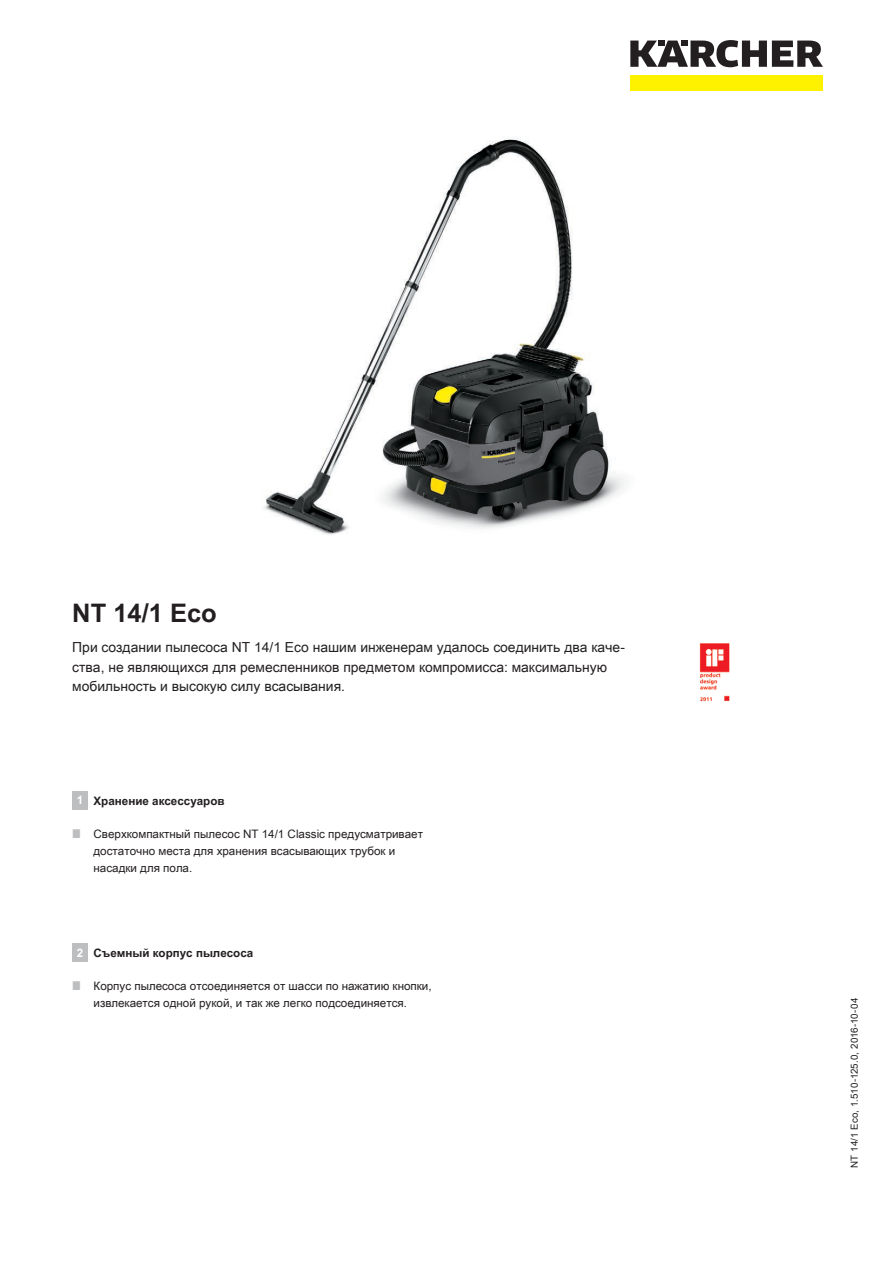
<style>
.page{position:relative;width:893px;height:1263px;background:#fff}
.page>*{position:absolute;margin:0;border:0;box-sizing:border-box;transform-origin:0 0}
.t1{font:700 25.5px "Arial Unicode MS";color:#231f20}
.t2{font:13.8px/19.5px "Arial Unicode MS";color:#231f20}
.t3{font:11.7px/17.2px "Arial Unicode MS";color:#231f20}
.t4{font:700 11.7px "Arial Unicode MS";color:#231f20}
.t5{font:700 11.7px "Arial Unicode MS";color:#fff}
.t6{font:9.75px "Arial Unicode MS";letter-spacing:-.005em;color:#231f20}
</style>
<div class="page">
<div style="left:630px;top:75px;width:193px;height:16px;background:#fff200"></div>
<svg style="left:630px;top:40px;width:193px;height:27px"></svg>
<img style="left:264px;top:137px;width:361px;height:398px">
<img style="left:699px;top:643px;width:31px;height:59px">
<div style="left:72px;top:791px;width:16px;height:19px;background:#bcbec0"></div>
<div style="left:72px;top:943px;width:16px;height:19px;background:#bcbec0"></div>
<h1 class="t1" style="left:72px;top:594px;width:146px">NT 14/1 Eco</h1>
<p class="t2" style="left:72px;top:637px;width:554px">При создании пылесоса NT 14/1 Eco нашим инженерам удалось соединить два каче&shy;ства, не являющихся для ремесленников предметом компромисса: максимальную мобильность и высокую силу всасывания.</p>
<p class="t5" style="left:77px;top:792px;width:8px">1</p>
<p class="t4" style="left:94px;top:792px;width:133px">Хранение аксессуаров</p>
<p class="t3" style="left:94px;top:825px;width:331px">Сверхкомпактный пылесос NT 14/1 Classic предусматривает достаточно места для хранения всасывающих трубок и насадки для пола.</p>
<p class="t5" style="left:77px;top:944px;width:8px">2</p>
<p class="t4" style="left:94px;top:944px;width:161px">Съемный корпус пылесоса</p>
<p class="t3" style="left:94px;top:977px;width:340px">Корпус пылесоса отсоединяется от шасси по нажатию кнопки, извлекается одной рукой, и так же легко подсоединяется.</p>
<p class="t6" style="left:847px;top:1168px;width:172px;rotate:-90deg">NT 14/1 Eco, 1.510-125.0, 2016-10-04</p>
</div>
